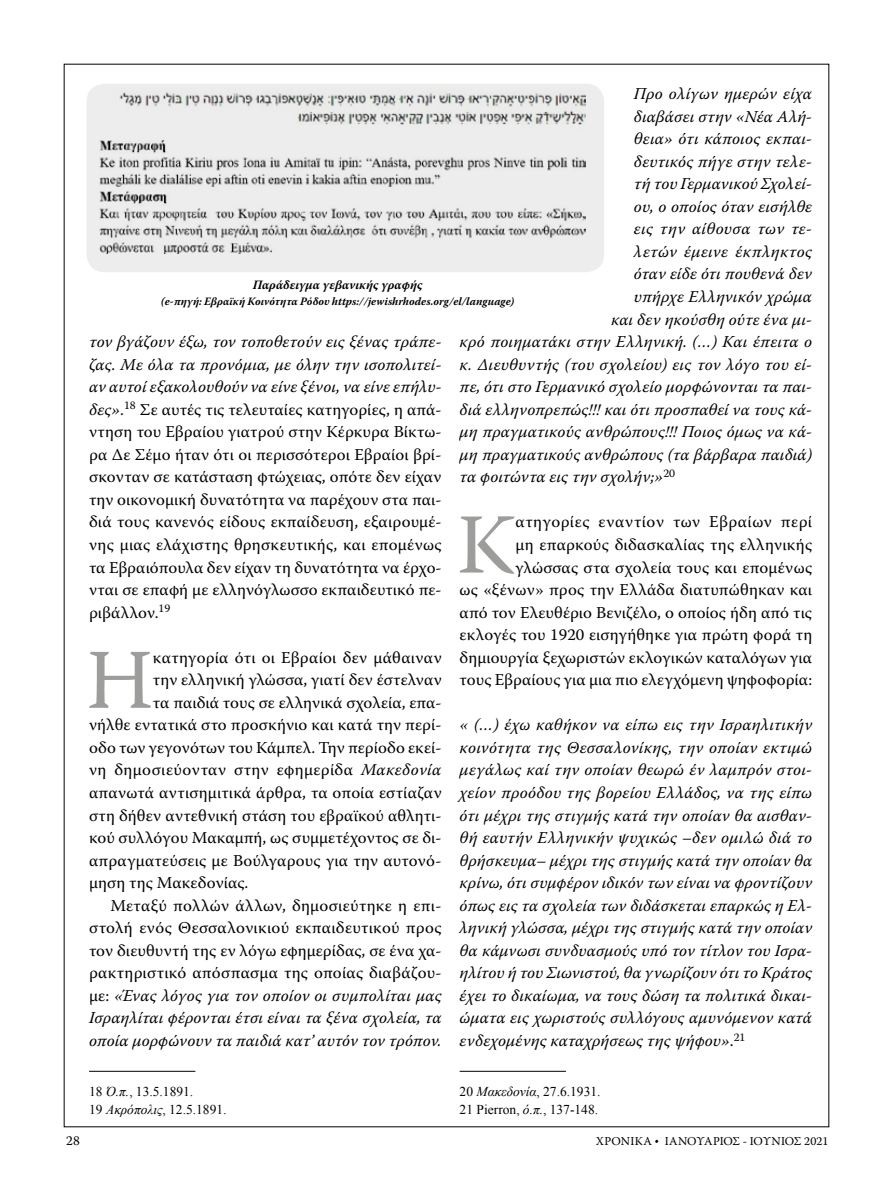
<style>
.page{position:relative;width:893px;height:1191px;background:#fff}
.page>*{position:absolute;margin:0;border:0;box-sizing:border-box;transform-origin:0 0}
.t1{font:84.9px "Warnock Pro";color:#9d9d9c}
.t2{font:16.5px/22.5px "Warnock Pro";letter-spacing:.01em;color:#000;text-align:justify}
.t3{font:italic 16.5px/22.5px "Warnock Pro";letter-spacing:.005em;color:#000;text-align:justify}
.t4{font:13.5px/18.3px "Times New Roman";color:#000}
.t5{font:13.5px "Warnock Pro";color:#000}
.t6{font:italic 700 12.75px "Warnock Pro";color:#000}
.t7{font:12px "Warnock Pro";color:#000}
.t8{font:italic 700 11.25px "Warnock Pro";color:#000}
.s1{font-style:italic}
.s2{font-style:normal}
</style>
<div class="page">
<hr style="left:89px;top:1071px;width:106px;height:1px;background:#000">
<hr style="left:460px;top:1071px;width:106px;height:1px;background:#000">
<div style="left:87px;top:84px;width:517px;height:188px;background:#ededed;border-radius:18px"></div>
<img style="left:99px;top:92px;width:486px;height:161px">
<p class="t3" style="left:634px;top:82px;width:180px">Προ ολίγων ημερών είχα</p>
<p class="t3" style="left:634px;top:105px;width:180px">διαβάσει στην «Νέα Αλή-</p>
<p class="t3" style="left:634px;top:127px;width:180px">θεια» ότι κάποιος εκπαι-</p>
<p class="t3" style="left:634px;top:150px;width:180px">δευτικός πήγε στην τελε-</p>
<p class="t3" style="left:634px;top:172px;width:180px">τή του Γερμανικού Σχολεί-</p>
<p class="t3" style="left:634px;top:195px;width:180px">ου, ο οποίος όταν εισήλθε</p>
<p class="t3" style="left:634px;top:217px;width:180px">εις την αίθουσα των τε-</p>
<p class="t3" style="left:634px;top:240px;width:180px">λετών έμεινε έκπληκτος</p>
<p class="t3" style="left:634px;top:262px;width:180px">όταν είδε ότι πουθενά δεν</p>
<p class="t3" style="left:634px;top:285px;width:180px">υπήρχε Ελληνικόν χρώμα</p>
<p class="t3" style="left:611px;top:307px;width:203px">και δεν ηκούσθη ούτε ένα μι-</p>
<p class="t3" style="left:460px;top:330px;width:354px">κρό ποιηματάκι στην Ελληνική. (…) Και έπειτα ο</p>
<p class="t3" style="left:460px;top:353px;width:354px">κ. Διευθυντής (του σχολείου) εις τον λόγο του εί-</p>
<p class="t3" style="left:460px;top:375px;width:354px">πε, ότι στο Γερμανικό σχολείο μορφώνονται τα παι-</p>
<p class="t3" style="left:460px;top:398px;width:354px">διά ελληνοπρεπώς!!! και ότι προσπαθεί να τους κά-</p>
<p class="t3" style="left:460px;top:420px;width:354px">μη πραγματικούς ανθρώπους!!! Ποιος όμως να κά-</p>
<p class="t3" style="left:460px;top:443px;width:354px">μη πραγματικούς ανθρώπους (τα βάρβαρα παιδιά)</p>
<p class="t3" style="left:460px;top:465px;width:217px">τα φοιτώντα εις την σχολήν;»<sup>20</sup></p>
<h1 class="t1" style="left:457px;top:493px;width:60px">Κ</h1>
<p class="t6" style="left:253px;top:277px;width:171px">Παράδειγμα γεβανικής γραφής</p>
<p class="t8" style="left:161px;top:295px;width:354px">(e-πηγή: Εβραϊκή Κοινότητα Ρόδου https://jewishrhodes.org/el/language)</p>
<p class="t2" style="left:89px;top:330px;width:354px"><span class="s1">τον βγάζουν έξω, τον τοποθετούν εις ξένας τράπε&shy;ζας. Με όλα τα προνόμια, με όλην την ισοπολιτεί&shy;αν αυτοί εξακολουθούν να είνε ξένοι, να είνε επήλυ&shy;δες»</span>.<sup>18</sup> Σε αυτές τις τελευταίες κατηγορίες, η απά&shy;ντηση του Εβραίου γιατρού στην Κέρκυρα Βίκτω&shy;ρα Δε Σέμο ήταν ότι οι περισσότεροι Εβραίοι βρί&shy;σκονταν σε κατάσταση φτώχειας, οπότε δεν είχαν την οικονομική δυνατότητα να παρέχουν στα παι&shy;διά τους κανενός είδους εκπαίδευση, εξαιρουμέ&shy;νης μιας ελάχιστης θρησκευτικής, και επομένως τα Εβραιόπουλα δεν είχαν τη δυνατότητα να έρχο&shy;νται σε επαφή με ελληνόγλωσσο εκπαιδευτικό πε&shy;ριβάλλον.<sup>19</sup></p>
<h1 class="t1" style="left:86px;top:629px;width:68px">Η</h1>
<p class="t2" style="left:153px;top:646px;width:290px">κατηγορία ότι οι Εβραίοι δεν μάθαιναν</p>
<p class="t2" style="left:460px;top:510px;width:354px;text-align:right">ατηγορίες εναντίον των Εβραίων περί<br>μη επαρκούς διδασκαλίας της ελληνικής γλώσσας στα σχολεία τους και επομένως<br>ως «ξένων» προς την Ελλάδα διατυπώθηκαν και από τον Ελευθέριο Βενιζέλο, ο οποίος ήδη από τις εκλογές του 1920 εισηγήθηκε για πρώτη φορά τη δημιουργία ξεχωριστών εκλογικών καταλόγων για τους Εβραίους για μια πιο ελεγχόμενη ψηφοφορία:</p>
<p class="t3" style="left:460px;top:713px;width:354px">« (…) έχω καθήκον να είπω εις την Ισραηλιτικήν κοινότητα της Θεσσαλονίκης, την οποίαν εκτιμώ μεγάλως καί την οποίαν θεωρώ έν λαμπρόν στοι&shy;χείον προόδου της βορείου Ελλάδος, να της είπω ότι μέχρι της στιγμής κατά την οποίαν θα αισθαν&shy;θή εαυτήν Ελληνικήν ψυχικώς –δεν ομιλώ διά το θρήσκευμα– μέχρι της στιγμής κατά την οποίαν θα κρίνω, ότι συμφέρον ιδικόν των είναι να φροντίζουν όπως εις τα σχολεία των διδάσκεται επαρκώς η Ελ&shy;ληνική γλώσσα, μέχρι της στιγμής κατά την οποίαν θα κάμνωσι συνδυασμούς υπό τον τίτλον του Ισρα&shy;ηλίτου ή του Σιωνιστού, θα γνωρίζουν ότι το Κράτος έχει το δικαίωμα, να τους δώση τα πολιτικά δικαι&shy;ώματα εις χωριστούς συλλόγους αμυνόμενον κατά ενδεχομένης καταχρήσεως της ψήφου»<span class="s2">.</span><sup>21</sup></p>
<p class="t4" style="left:460px;top:1082px;width:142px">20 <span class="s1">Μακεδονία</span>, 27.6.1931.<br>21 Pierron, <span class="s1">ό.π.</span>, 137-148.</p>
<p class="t2" style="left:153px;top:668px;width:290px">την ελληνική γλώσσα, γιατί δεν έστελναν</p>
<p class="t2" style="left:153px;top:691px;width:290px">τα παιδιά τους σε ελληνικά σχολεία, επα-</p>
<p class="t2" style="left:89px;top:713px;width:354px">νήλθε εντατικά στο προσκήνιο και κατά την περί-</p>
<p class="t2" style="left:89px;top:736px;width:354px">οδο των γεγονότων του Κάμπελ. Την περίοδο εκεί-</p>
<p class="t2" style="left:89px;top:758px;width:354px">νη δημοσιεύονταν στην εφημερίδα <span class="s1">Μακεδονία</span></p>
<p class="t2" style="left:89px;top:781px;width:354px">απανωτά αντισημιτικά άρθρα, τα οποία εστίαζαν</p>
<p class="t2" style="left:89px;top:803px;width:354px">στη δήθεν αντεθνική στάση του εβραϊκού αθλητι-</p>
<p class="t2" style="left:89px;top:826px;width:354px">κού συλλόγου Μακαμπή, ως συμμετέχοντος σε δι-</p>
<p class="t2" style="left:89px;top:848px;width:354px">απραγματεύσεις με Βούλγαρους για την αυτονό-</p>
<p class="t2" style="left:89px;top:871px;width:161px">μηση της Μακεδονίας.</p>
<p class="t2" style="left:110px;top:893px;width:333px">Μεταξύ πολλών άλλων, δημοσιεύτηκε η επι-</p>
<p class="t2" style="left:89px;top:916px;width:354px">στολή ενός Θεσσαλονικιού εκπαιδευτικού προς</p>
<p class="t2" style="left:89px;top:938px;width:354px">τον διευθυντή της εν λόγω εφημερίδας, σε ένα χα-</p>
<p class="t2" style="left:89px;top:961px;width:354px">ρακτηριστικό απόσπασμα της οποίας διαβάζου-</p>
<p class="t3" style="left:89px;top:984px;width:354px"><span class="s2">με:</span> «Ένας λόγος για τον οποίον οι συμπολίται μας</p>
<p class="t3" style="left:89px;top:1006px;width:354px">Ισραηλίται φέρονται έτσι είναι τα ξένα σχολεία, τα</p>
<p class="t3" style="left:89px;top:1029px;width:354px">οποία μορφώνουν τα παιδιά κατ’ αυτόν τον τρόπον.</p>
<p class="t4" style="left:89px;top:1082px;width:139px">18 <span class="s1">Ό.π.</span>, 13.5.1891.<br>19 <span class="s1">Ακρόπολις</span>, 12.5.1891.</p>
<p class="t5" style="left:66px;top:1132px;width:15px">28</p>
<p class="t7" style="left:596px;top:1133px;width:234px">ΧΡΟΝΙΚΑ • ΙΑΝΟΥΑΡΙΟΣ - ΙΟΥΝΙΟΣ 2021</p>
</div>
